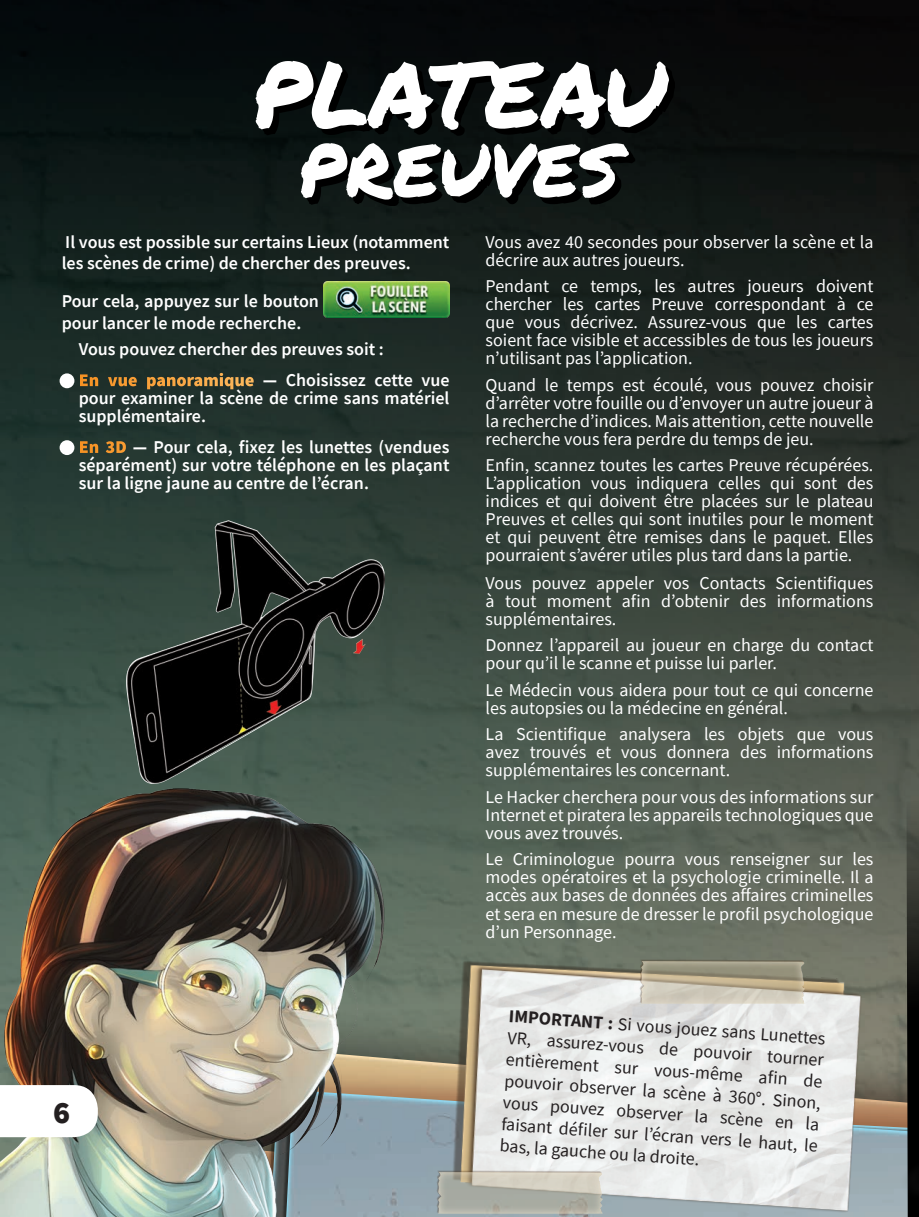
<style>
.page{position:relative;width:919px;height:1217px;background:#fff}
.page>*{position:absolute;margin:0;border:0;box-sizing:border-box;transform-origin:0 0}
.t1{font:91.5px "Permanent Marker";color:#fff}
.t2{font:73.5px "Permanent Marker";color:#fff}
.t3{font:900 31.5px "Source Sans Pro";color:#231f20}
.t4{font:18px/18px "Source Sans Pro";color:#fff;text-align:justify}
.t5{font:600 18px/18px "Source Sans Pro";color:#fff}
.t6{font:18px/21.6px "Source Sans Pro";color:#231f20;text-align:justify}
.s1{font-weight:900}
.s2{font-weight:700}
</style>
<div class="page">
<img style="left:0;top:0;width:918px;height:1053px">
<img style="left:384px;top:1053px;width:522px;height:36px">
<img style="left:384px;top:1089px;width:522px;height:127px">
<img style="left:906px;top:800px;width:12px;height:416px">
<img style="left:445px;top:953px;width:419px;height:260px">
<img style="left:437px;top:1170px;width:165px;height:43px">
<img style="left:639px;top:959px;width:165px;height:43px">
<img style="left:0;top:788px;width:384px;height:428px">
<svg style="left:0;top:1084px;width:98px;height:52px"></svg>
<div style="left:261px;top:67px;width:414px;height:139px;background:#070c0c"></div>
<img style="left:324px;top:281px;width:125px;height:36px">
<img style="left:126px;top:517px;width:259px;height:266px">
<div style="left:60px;top:373px;width:14px;height:15px;background:#fff;border-radius:50%"></div>
<div style="left:60px;top:440px;width:14px;height:15px;background:#fff;border-radius:50%"></div>
<img style="left:894px;top:1131px;width:24px;height:78px">
<h1 class="t1" style="left:252px;top:26px;width:416px">PLATEAU</h1>
<h2 class="t2" style="left:298px;top:115px;width:324px">PREUVES</h2>
<p class="t5" style="left:62px;top:230px;width:389px;line-height:21.6px">Il vous est possible sur certains Lieux (notamment les scènes de crime) de chercher des preuves.</p>
<p class="t5" style="left:62px;top:290px;width:259px;line-height:21.6px">Pour cela, appuyez sur le bouton pour lancer le mode recherche.</p>
<p class="t5" style="left:79px;top:334px;width:372px;line-height:30.8px">Vous pouvez chercher des preuves soit :<br><span class="s1">En vue panoramique —</span> Choisissez cette vue</p>
<p class="t5" style="left:79px;top:389px;width:372px">pour examiner la scène de crime sans matériel supplémentaire.</p>
<p class="t5" style="left:79px;top:437px;width:372px;text-align:justify"><span class="s1">En 3D —</span> Pour cela, fixez les lunettes (vendues séparément) sur votre téléphone en les plaçant sur la ligne jaune au centre de l’écran.</p>
<p class="t4" style="left:485px;top:232px;width:389px">Vous avez 40 secondes pour observer la scène et la décrire aux autres joueurs.</p>
<p class="t4" style="left:485px;top:277px;width:389px">Pendant ce temps, les autres joueurs doivent chercher les cartes Preuve correspondant à ce que vous décrivez. Assurez-vous que les cartes soient face visible et accessibles de tous les joueurs n’utilisant pas l’application.</p>
<p class="t4" style="left:485px;top:375px;width:389px">Quand le temps est écoulé, vous pouvez choisir d’arrêter votre fouille ou d’envoyer un autre joueur à la recherche d’indices. Mais attention, cette nouvelle recherche vous fera perdre du temps de jeu.</p>
<p class="t4" style="left:485px;top:456px;width:389px">Enfin, scannez toutes les cartes Preuve récupérées.<br>L’application vous indiquera celles qui sont des indices et qui doivent être placées sur le plateau Preuves et celles qui sont inutiles pour le moment et qui peuvent être remises dans le paquet. Elles pourraient s’avérer utiles plus tard dans la partie.</p>
<p class="t4" style="left:485px;top:573px;width:389px">Vous pouvez appeler vos Contacts Scientifiques à tout moment afin d’obtenir des informations supplémentaires.</p>
<p class="t4" style="left:485px;top:636px;width:389px">Donnez l’appareil au joueur en charge du contact pour qu’il le scanne et puisse lui parler.</p>
<p class="t4" style="left:485px;top:680px;width:389px">Le Médecin vous aidera pour tout ce qui concerne les autopsies ou la médecine en général.</p>
<p class="t4" style="left:485px;top:725px;width:389px">La Scientifique analysera les objets que vous avez trouvés et vous donnera des informations supplémentaires les concernant.</p>
<p class="t4" style="left:485px;top:787px;width:389px">Le Hacker cherchera pour vous des informations sur Internet et piratera les appareils technologiques que vous avez trouvés.</p>
<p class="t4" style="left:485px;top:850px;width:389px">Le Criminologue pourra vous renseigner sur les modes opératoires et la psychologie criminelle. Il a accès aux bases de données des affaires criminelles et sera en mesure de dresser le profil psychologique d’un Personnage.</p>
<h3 class="t3" style="left:53px;top:1090px;width:19px">6</h3>
<p class="t6" style="left:510px;top:1004px;width:318px;rotate:4deg"><span class="s2">IMPORTANT :</span> Si vous jouez sans Lunettes VR, assurez-vous de pouvoir tourner entièrement sur vous-même afi n de pouvoir observer la scène à 360°. Sinon, vous pouvez observer la scène en la faisant défi ler sur l’écran vers le haut, le bas, la gauche ou la droite.</p>
</div>
